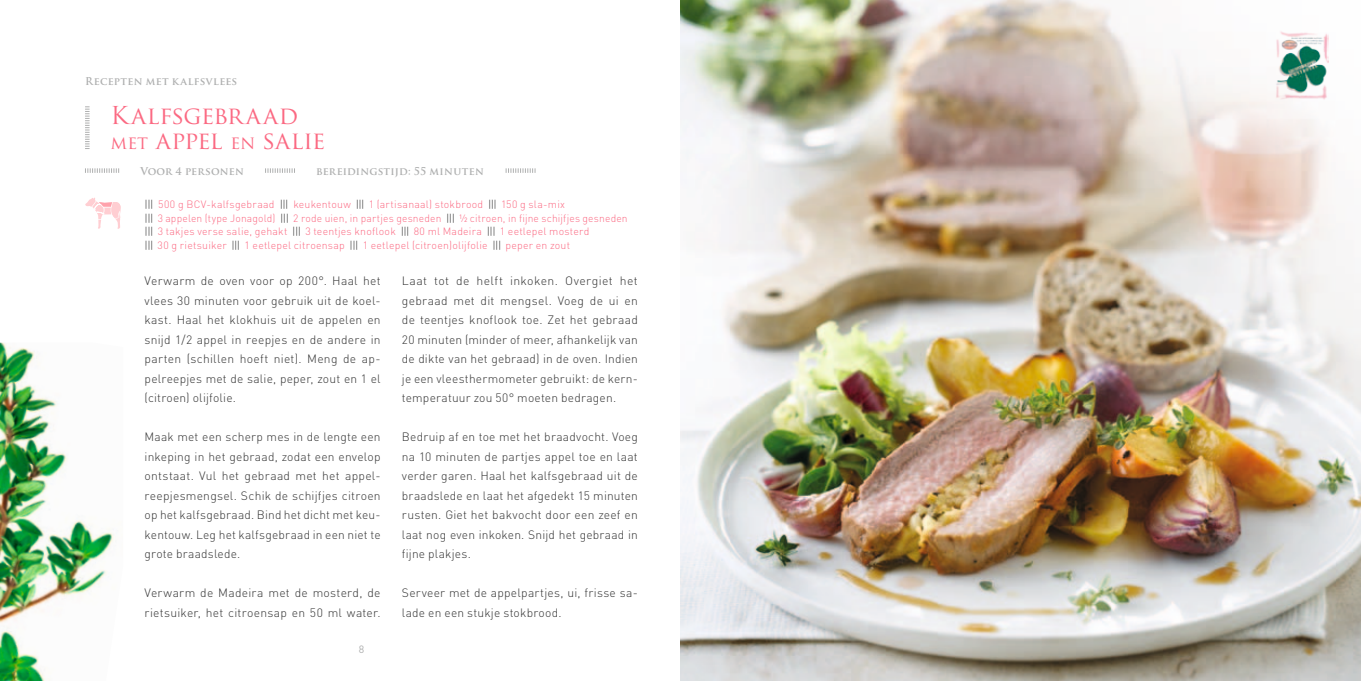
<style>
.page{position:relative;width:1361px;height:681px;background:#fff}
.page>*{position:absolute;margin:0;border:0;box-sizing:border-box;transform-origin:0 0}
.t1{font:24px/24.5px "Trajan Pro";letter-spacing:-.015em;color:#fb6982}
.t2{font:300 12px/19.5px "DINOT";letter-spacing:.015em;color:#323232;text-align:justify}
.t3{font:300 10.5px/13.5px "DINOT";letter-spacing:.02em;color:#fb6982}
.t4{font:700 10.5px "Trajan Pro";letter-spacing:.02em;color:#aeafaf}
.t5{font:10.5px "DINOT";color:#aeafaf}
.s1{font-size:18px}
.s2{color:#323232}
</style>
<div class="page">
<img style="left:680px;top:0;width:681px;height:680px">
<img style="left:1273px;top:28px;width:55px;height:73px">
<svg style="left:85px;top:106px;width:5px;height:43px"></svg>
<svg style="left:85px;top:197px;width:36px;height:32px"></svg>
<svg style="left:85px;top:168px;width:34px;height:5px"></svg>
<img style="left:0;top:342px;width:114px;height:338px">
<svg style="left:265px;top:168px;width:30px;height:5px"></svg>
<svg style="left:506px;top:168px;width:29px;height:5px"></svg>
<p class="t4" style="left:85px;top:75px;width:154px">Recepten met kalfsvlees</p>
<h1 class="t1" style="left:111px;top:103px;width:216px">Kalfsgebraad <span class="s1">met</span> appel <span class="s1">en</span> salie</h1>
<p class="t4" style="left:140px;top:164px;width:105px">Voor 4 personen</p>
<p class="t4" style="left:316px;top:164px;width:169px">bereidingstijd: 55 minuten</p>
<p class="t3" style="left:145px;top:197px;width:484px"><span class="s2">|||</span> 500 g BCV-kalfsgebraad <span class="s2">|||</span> keukentouw <span class="s2">|||</span> 1 (artisanaal) stokbrood <span class="s2">|||</span> 150 g sla-mix<br><span class="s2">|||</span> 3 appelen (type Jonagold) <span class="s2">|||</span> 2 rode uien, in partjes gesneden <span class="s2">|||</span> ½ citroen, in fijne schijfjes gesneden <span class="s2">|||</span> 3 takjes verse salie, gehakt <span class="s2">|||</span> 3 teentjes knoflook <span class="s2">|||</span> 80 ml Madeira <span class="s2">|||</span> 1 eetlepel mosterd<br><span class="s2">|||</span> 30 g rietsuiker <span class="s2">|||</span> 1 eetlepel citroensap <span class="s2">|||</span> 1 eetlepel (citroen)olijfolie <span class="s2">|||</span> peper en zout</p>
<p class="t2" style="left:145px;top:271px;width:238px">Verwarm de oven voor op 200°. Haal het vlees 30 minuten voor gebruik uit de koel&shy;kast. Haal het klokhuis uit de appelen en snijd 1/2 appel in reepjes en de andere in parten (schillen hoeft niet). Meng de ap&shy;pelreepjes met de salie, peper, zout en 1 el (citroen) olijfolie.</p>
<p class="t2" style="left:145px;top:427px;width:237px">Maak met een scherp mes in de lengte een inkeping in het gebraad, zodat een envelop ontstaat. Vul het gebraad met het appel&shy;reepjesmengsel. Schik de schijfjes citroen op het kalfsgebraad. Bind het dicht met keu&shy;kentouw. Leg het kalfsgebraad in een niet te grote braadslede.</p>
<p class="t2" style="left:145px;top:583px;width:237px">Verwarm de Madeira met de mosterd, de rietsuiker, het citroensap en 50 ml water.</p>
<p class="t2" style="left:402px;top:271px;width:237px">Laat tot de helft inkoken. Overgiet het gebraad met dit mengsel. Voeg de ui en de teentjes knoflook toe. Zet het gebraad 20 minuten (minder of meer, afhankelijk van de dikte van het gebraad) in de oven. Indien je een vleesthermometer gebruikt: de kern&shy;temperatuur zou 50° moeten bedragen.</p>
<p class="t2" style="left:402px;top:427px;width:237px">Bedruip af en toe met het braadvocht. Voeg na 10 minuten de partjes appel toe en laat verder garen. Haal het kalfsgebraad uit de braadslede en laat het afgedekt 15 minuten rusten. Giet het bakvocht door een zeef en laat nog even inkoken. Snijd het gebraad in fijne plakjes.</p>
<p class="t2" style="left:402px;top:583px;width:237px">Serveer met de appelpartjes, ui, frisse sa&shy;lade en een stukje stokbrood.</p>
<p class="t5" style="left:359px;top:642px;width:7px">8</p>
</div>
